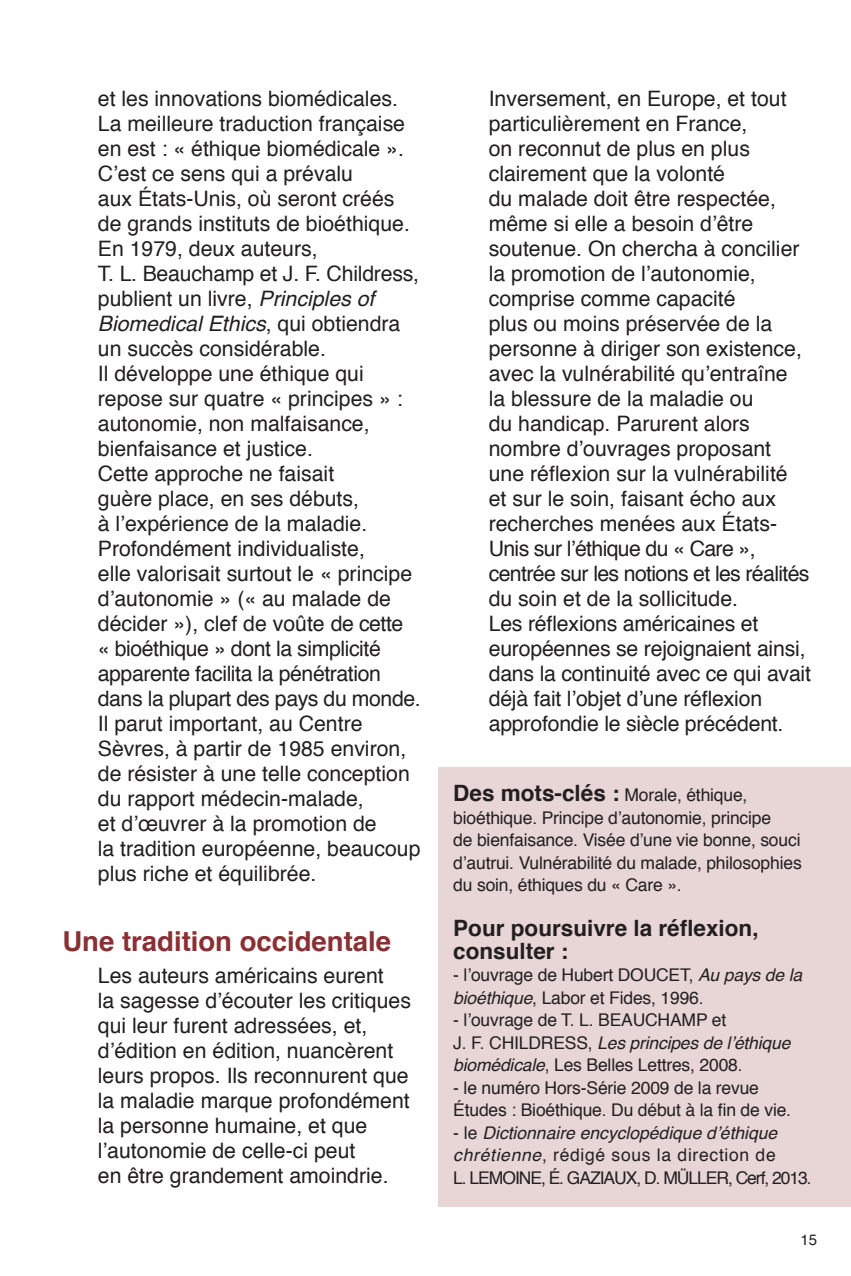
<style>
.page{position:relative;width:851px;height:1276px;background:#fff}
.page>*{position:absolute;margin:0;border:0;box-sizing:border-box;transform-origin:0 0}
.t1{font:700 27.5px "Helvetica";color:#8a2f34}
.t2{font:700 22.5px/22.5px "Helvetica";color:#231f20}
.t3{font:21.25px/25px "Helvetica";color:#231f20}
.t4{font:17.5px/22.5px "Helvetica";letter-spacing:-.01em;color:#231f20}
.t5{font:17.5px/22.5px "Helvetica";letter-spacing:-.06em;color:#231f20}
.t6{font:15px "Helvetica";color:#231f20}
.s1{font-style:italic}
.s2{font-weight:700;font-size:22.5px}
</style>
<div class="page">
<div style="left:438px;top:767px;width:412px;height:440px;background:#e8d6d7"></div>
<p class="t3" style="left:98px;top:87px;width:324px">et les innovations biomédicales.<br>La meilleure traduction française en est : « éthique biomédicale ».<br>C’est ce sens qui a prévalu<br>aux États-Unis, où seront créés de grands instituts de bioéthique.<br>En 1979, deux auteurs,<br>T. L. Beauchamp et J. F. Childress, publient un livre, <span class="s1">Principles of<br>Biomedical Ethics</span>, qui obtiendra un succès considérable.<br>Il développe une éthique qui repose sur quatre « principes » : autonomie, non malfaisance, bienfaisance et justice.<br>Cette approche ne faisait<br>guère place, en ses débuts,<br>à l’expérience de la maladie.<br>Profondément individualiste,<br>elle valorisait surtout le « principe d’autonomie » (« au malade de décider »), clef de voûte de cette<br>« bioéthique » dont la simplicité apparente facilita la pénétration dans la plupart des pays du monde.<br>Il parut important, au Centre<br>Sèvres, à partir de 1985 environ, de résister à une telle conception du rapport médecin-malade,<br>et d’œuvrer à la promotion de<br>la tradition européenne, beaucoup plus riche et équilibrée.</p>
<p class="t1" style="left:62px;top:919px;width:330px">Une tradition occidentale</p>
<p class="t3" style="left:98px;top:964px;width:314px">Les auteurs américains eurent<br>la sagesse d’écouter les critiques qui leur furent adressées, et, d’édition en édition, nuancèrent leurs propos. Ils reconnurent que la maladie marque profondément la personne humaine, et que l’autonomie de celle-ci peut<br>en être grandement amoindrie.</p>
<p class="t3" style="left:488px;top:87px;width:324px">Inversement, en Europe, et tout particulièrement en France,<br>on reconnut de plus en plus clairement que la volonté<br>du malade doit être respectée, même si elle a besoin d’être soutenue. On chercha à concilier la promotion de l’autonomie, comprise comme capacité<br>plus ou moins préservée de la personne à diriger son existence, avec la vulnérabilité qu’entraîne<br>la blessure de la maladie ou<br>du handicap. Parurent alors nombre d’ouvrages proposant une réflexion sur la vulnérabilité<br>et sur le soin, faisant écho aux recherches menées aux États-<br>Unis sur l’éthique du « Care », centrée sur les notions et les réalités du soin et de la sollicitude.<br>Les réflexions américaines et européennes se rejoignaient ainsi, dans la continuité avec ce qui avait déjà fait l’objet d’une réflexion approfondie le siècle précédent.</p>
<p class="t4" style="left:453px;top:784px;width:350px"><span class="s2">Des mots-clés :</span> Morale, éthique, bioéthique. Principe d’autonomie, principe<br>de bienfaisance. Visée d’une vie bonne, souci d’autrui. Vulnérabilité du malade, philosophies du soin, éthiques du « Care ».</p>
<p class="t2" style="left:453px;top:917px;width:307px">Pour poursuivre la réflexion, consulter :</p>
<p class="t4" style="left:453px;top:964px;width:350px">- l’ouvrage de Hubert DOUCET, <span class="s1">Au pays de la bioéthique</span>, Labor et Fides, 1996.</p>
<p class="t4" style="left:453px;top:1009px;width:338px">- l’ouvrage de T. L. BEAUCHAMP et<br>J. F. CHILDRESS, <span class="s1">Les principes de l’éthique biomédicale</span>, Les Belles Lettres, 2008.</p>
<p class="t4" style="left:453px;top:1077px;width:339px">- le numéro Hors-Série 2009 de la revue<br>Études : Bioéthique. Du début à la fin de vie.</p>
<p class="t5" style="left:453px;top:1122px;width:360px">- le <span class="s1">Dictionnaire encyclopédique d’éthique chrétienne</span>, rédigé sous la direction de<br>L. LEMOINE, É. GAZIAUX, D. MÜLLER, Cerf, 2013.</p>
<p class="t6" style="left:800px;top:1227px;width:18px">15</p>
</div>
